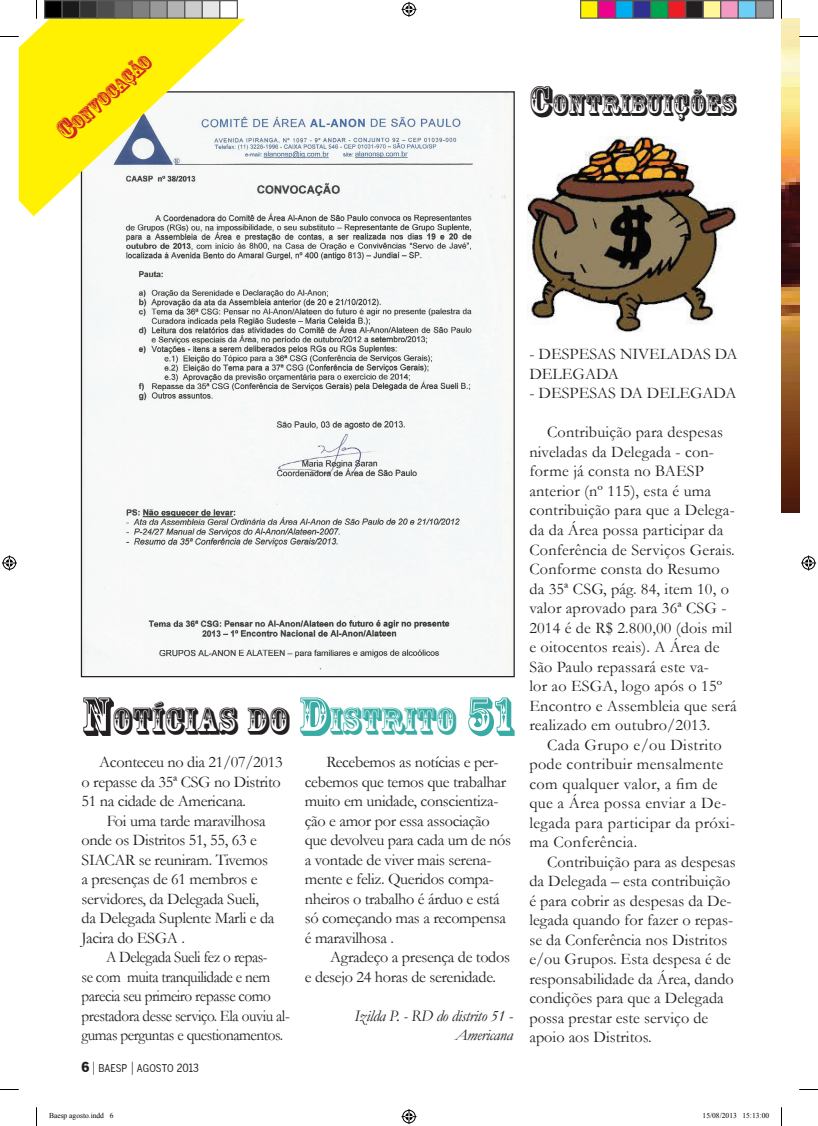
<style>
.page{position:relative;width:818px;height:1126px;background:#fff}
.page>*{position:absolute;margin:0;border:0;box-sizing:border-box;transform-origin:0 0}
.t1{font:35.88px "Rosewood Std";color:#231f20}
.t2{font:28.88px "Rosewood Std";color:#231f20}
.t3{font:20.12px "Rosewood Std";color:#d1232a}
.t4{font:16.25px/19.5px "Garamond";color:#231f20}
.t5{font:16.25px/19.5px "Garamond";letter-spacing:-.02em;color:#231f20}
.t6{font:16.25px/19.5px "Garamond";letter-spacing:-.03em;color:#231f20;scale:.94 1}
.t7{font:16.25px/19.5px "Garamond";letter-spacing:.02em;color:#231f20}
.t8{font:italic 16.25px/19.5px "Garamond";letter-spacing:-.02em;color:#231f20;text-align:right}
.t9{font:10.5px "Benton Sans Cond R";color:#231f20}
.t10{font:7.5px "Times New Roman";color:#000}
.s1{font-size:28.75px}
.s2{font-size:41.25px}
.s3{font-size:51.25px}
.s4{font-size:51.25px;color:#39ada5}
.s5{color:#39ada5}
.s6{font-family:"Benton Sans Cond BK Black";font-size:13.75px}
.s7{font-family:"Benton Sans Cond L Light";font-size:13.75px}
.s8{font-size:11.25px}
</style>
<div class="page">
<img style="left:83px;top:93px;width:429px;height:582px">
<svg style="left:19px;top:19px;width:226px;height:197px;fill:#fff101"></svg>
<img style="left:781px;top:19px;width:17px;height:493px">
<img style="left:527px;top:137px;width:209px;height:195px">
<svg style="left:0;top:36px;width:19px;height:1px"></svg>
<svg style="left:798px;top:36px;width:19px;height:1px"></svg>
<svg style="left:0;top:1089px;width:19px;height:1px"></svg>
<svg style="left:799px;top:1089px;width:18px;height:1px"></svg>
<svg style="left:36px;top:0;width:1px;height:19px"></svg>
<svg style="left:36px;top:1107px;width:1px;height:18px"></svg>
<svg style="left:401px;top:2px;width:15px;height:15px"></svg>
<svg style="left:401px;top:1109px;width:15px;height:14px"></svg>
<svg style="left:2px;top:555px;width:15px;height:15px"></svg>
<svg style="left:801px;top:555px;width:14px;height:15px"></svg>
<div style="left:45px;top:1px;width:17px;height:17px;background:#000"></div>
<div style="left:44px;top:0;width:19px;height:19px;border:1px solid #595959"></div>
<div style="left:62px;top:1px;width:18px;height:17px;background:#1a1a1a"></div>
<div style="left:61px;top:0;width:19px;height:19px;border:1px solid #595959"></div>
<div style="left:80px;top:1px;width:17px;height:17px;background:#333"></div>
<div style="left:79px;top:0;width:19px;height:19px;border:1px solid #595959"></div>
<div style="left:97px;top:1px;width:18px;height:17px;background:#4d4d4d"></div>
<div style="left:96px;top:0;width:19px;height:19px;border:1px solid #595959"></div>
<div style="left:115px;top:1px;width:17px;height:17px;background:#666"></div>
<div style="left:114px;top:0;width:19px;height:19px;border:1px solid #595959"></div>
<div style="left:132px;top:1px;width:18px;height:17px;background:#808080"></div>
<div style="left:131px;top:0;width:19px;height:19px;border:1px solid #595959"></div>
<div style="left:150px;top:1px;width:17px;height:17px;background:#999"></div>
<div style="left:149px;top:0;width:19px;height:19px;border:1px solid #595959"></div>
<div style="left:167px;top:1px;width:18px;height:17px;background:#b3b3b3"></div>
<div style="left:166px;top:0;width:19px;height:19px;border:1px solid #595959"></div>
<div style="left:185px;top:1px;width:17px;height:17px;background:#ccc"></div>
<div style="left:184px;top:0;width:19px;height:19px;border:1px solid #595959"></div>
<div style="left:202px;top:1px;width:18px;height:17px;background:#e6e6e6"></div>
<div style="left:201px;top:0;width:19px;height:19px;border:1px solid #595959"></div>
<div style="left:219px;top:0;width:19px;height:19px;border:1px solid #595959"></div>
<div style="left:580px;top:1px;width:17px;height:17px;background:#fff101"></div>
<div style="left:579px;top:0;width:19px;height:19px;border:1px solid #595959"></div>
<div style="left:597px;top:1px;width:18px;height:17px;background:#ed028c"></div>
<div style="left:597px;top:0;width:19px;height:19px;border:1px solid #595959"></div>
<div style="left:615px;top:1px;width:17px;height:17px;background:#00aeef"></div>
<div style="left:614px;top:0;width:19px;height:19px;border:1px solid #595959"></div>
<div style="left:632px;top:1px;width:18px;height:17px;background:#2e3092"></div>
<div style="left:632px;top:0;width:19px;height:19px;border:1px solid #595959"></div>
<div style="left:650px;top:1px;width:17px;height:17px;background:#00a54f"></div>
<div style="left:649px;top:0;width:19px;height:19px;border:1px solid #595959"></div>
<div style="left:667px;top:1px;width:18px;height:17px;background:#ee1d23"></div>
<div style="left:667px;top:0;width:19px;height:19px;border:1px solid #595959"></div>
<div style="left:685px;top:1px;width:17px;height:17px;background:#231f20"></div>
<div style="left:684px;top:0;width:19px;height:19px;border:1px solid #595959"></div>
<div style="left:702px;top:1px;width:18px;height:17px;background:#fff79a"></div>
<div style="left:702px;top:0;width:19px;height:19px;border:1px solid #595959"></div>
<div style="left:720px;top:1px;width:17px;height:17px;background:#f499c2"></div>
<div style="left:719px;top:0;width:19px;height:19px;border:1px solid #595959"></div>
<div style="left:737px;top:1px;width:18px;height:17px;background:#6bcff6"></div>
<div style="left:737px;top:0;width:19px;height:19px;border:1px solid #595959"></div>
<div style="left:755px;top:1px;width:17px;height:17px;background:#939598"></div>
<div style="left:754px;top:0;width:19px;height:19px;border:1px solid #595959"></div>
<p class="t3" style="left:54px;top:128px;width:118px;rotate:-42deg"><span class="s1">C</span>ONVOCAÇÃO</p>
<h2 class="t2" style="left:528px;top:88px;width:209px"><span class="s2">C</span>ONTRIBUIÇÕES</h2>
<h1 class="t1" style="left:81px;top:699px;width:433px"><span class="s3">N</span>OTÍCIAS DO <span class="s4">D</span><span class="s5">ISTRITO</span> <span class="s4">51</span></h1>
<p class="t5" style="left:81px;top:752px;width:203px;text-indent:18px">Aconteceu no dia 21/07/2013 o repasse da 35ª CSG no Distrito<br>51 na cidade de Americana.</p>
<p class="t5" style="left:81px;top:810px;width:194px;text-indent:25px">Foi uma tarde maravilhosa onde os Distritos 51, 55, 63 e<br>SIACAR se reuniram. Tivemos a presenças de 61 membros e servidores, da Delegada Sueli, da Delegada Suplente Marli e da<br>Jacira do ESGA .</p>
<p class="t6" style="left:81px;top:947px;width:223px;text-indent:24px">A Delegada Sueli fez o repas-<br>se com muita tranquilidade e nem parecia seu primeiro repasse como prestadora desse serviço. Ela ouviu al&shy;gumas perguntas e questionamentos.</p>
<p class="t9" style="left:81px;top:1062px;width:119px"><span class="s6">6</span> <span class="s7">|</span> BAESP <span class="s7">|</span> AGOSTO <span class="s8">2013</span></p>
<p class="t5" style="left:305px;top:752px;width:208px;text-indent:21px">Recebemos as notícias e per&shy;cebemos que temos que trabalhar muito em unidade, conscientiza&shy;ção e amor por essa associação que devolveu para cada um de nós a vontade de viver mais serena&shy;mente e feliz. Queridos compa&shy;nheiros o trabalho é árduo e está só começando mas a recompensa é maravilhosa .</p>
<p class="t5" style="left:305px;top:947px;width:206px;text-indent:25px">Agradeço a presença de todos e desejo 24 horas de serenidade.</p>
<p class="t8" style="left:354px;top:1005px;width:160px">Izilda P. - RD do distrito 51 -<br>Americana</p>
<p class="t4" style="left:529px;top:344px;width:210px">- DESPESAS NIVELADAS DA<br>DELEGADA</p>
<p class="t4" style="left:529px;top:383px;width:208px">- DESPESAS DA DELEGADA</p>
<p class="t4" style="left:529px;top:422px;width:209px;text-indent:18px">Contribuição para despesas niveladas da Delegada - con&shy;forme já consta no BAESP anterior (nº 115), esta é uma contribuição para que a Delega&shy;da da Área possa participar da<br>Conferência de Serviços Gerais.<br>Conforme consta do Resumo da 35ª CSG, pág. 84, item 10, o valor aprovado para 36ª CSG -<br>2014 é de R$ 2.800,00 (dois mil e oitocentos reais). A Área de<br>São Paulo repassará este va-<br>lor ao ESGA, logo após o 15º<br>Encontro e Assembleia que será realizado em outubro/2013.</p>
<p class="t7" style="left:529px;top:734px;width:207px;text-indent:18px">Cada Grupo e/ou Distrito pode contribuir mensalmente com qualquer valor, a fim de que a Área possa enviar a De&shy;legada para participar da próxi&shy;ma Conferência.</p>
<p class="t4" style="left:529px;top:851px;width:208px;text-indent:18px">Contribuição para as despesas da Delegada – esta contribuição é para cobrir as despesas da De&shy;legada quando for fazer o repas&shy;se da Conferência nos Distritos e/ou Grupos. Esta despesa é de responsabilidade da Área, dando condições para que a Delegada possa prestar este serviço de apoio aos Distritos.</p>
<p class="t10" style="left:49px;top:1110px;width:66px">Baesp agosto.indd 6</p>
<p class="t10" style="left:702px;top:1110px;width:68px">15/08/2013 15:13:00</p>
</div>
